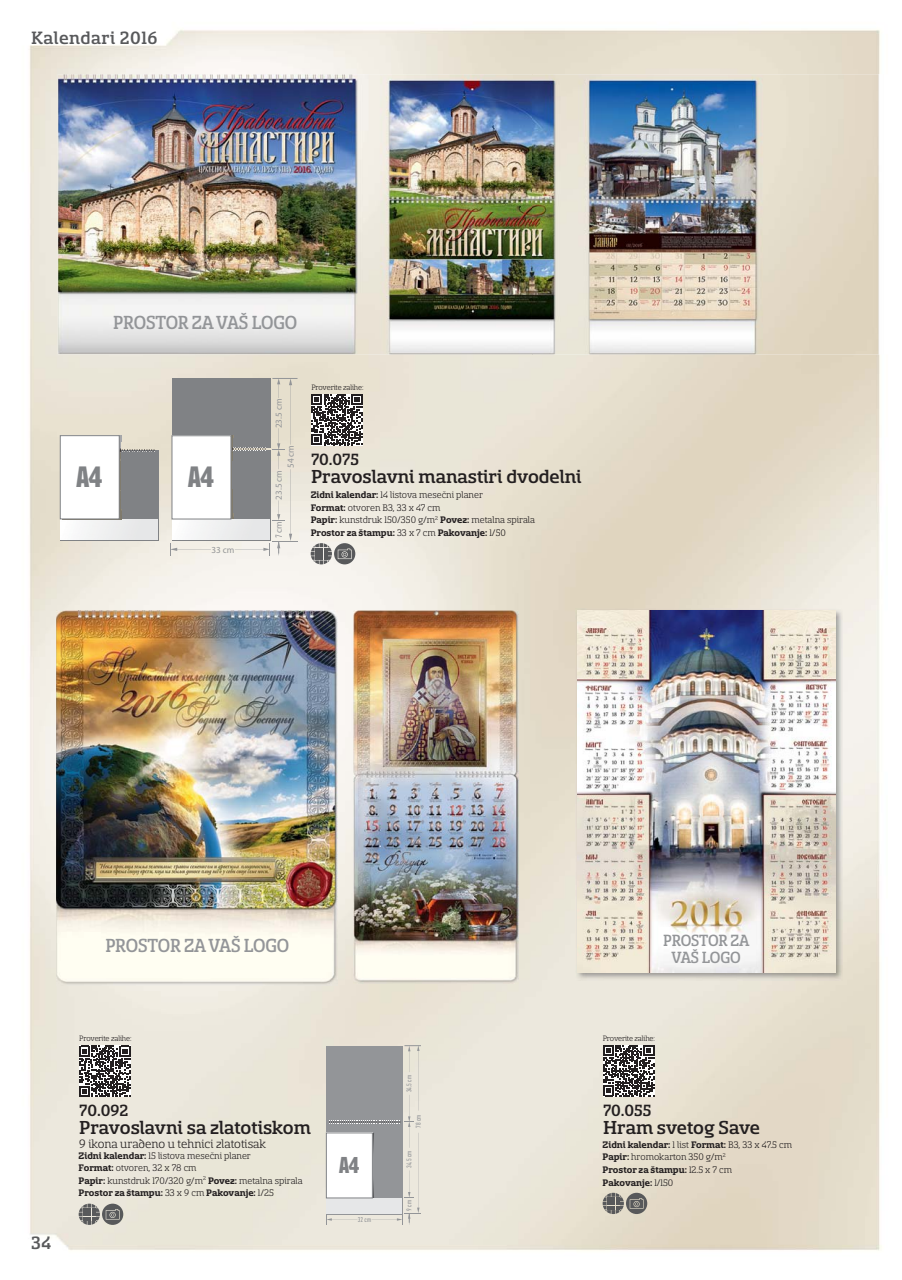
<style>
.page{position:relative;width:902px;height:1280px;background:#fff}
.page>*{position:absolute;margin:0;border:0;box-sizing:border-box;transform-origin:0 0}
.t1{font:28.65px "MONTREAL";color:#808285}
.t2{font:22.35px "MONTREAL";color:#808285}
.t3{font:500 21px "Sancoale Slab Norm";letter-spacing:-.01em;color:#939598;scale:.9 1}
.t4{font:500 20.85px "Sancoale Slab Norm";color:#231f20}
.t5{font:500 19.8px "Sancoale Slab Norm";letter-spacing:.025em;color:#58595b}
.t6{font:500 18px "Sancoale Slab Norm";color:#231f20}
.t7{font:500 18px/16.5px "Sancoale Slab Norm";letter-spacing:-.01em;color:#939598;text-align:center;scale:.9 1}
.t8{font:13.5px "Sancoale Slab Norm";color:#231f20}
.t9{font:10.5px/12.6px "Sancoale Slab Norm";color:#231f20}
.t10{font:700 10.5px/12.6px "Sancoale Slab Norm";color:#231f20}
.t11{font:9.3px "PF Din Text Comp Pro";color:#939598}
.t12{font:9.15px "PF Din Text Comp Pro";color:#939598}
.t13{font:8.55px "Sancoale Slab Norm";letter-spacing:-.015em;color:#231f20}
.t14{font:7.05px "PF Din Text Comp Pro";color:#939598}
.t15{font:6.9px "PF Din Text Comp Pro";color:#939598}
.s1{font-weight:700}
.s2{font-weight:400}
</style>
<div class="page">
<img style="left:29px;top:29px;width:853px;height:1222px">
<svg style="left:326px;top:1045px;width:95px;height:179px"></svg>
<img style="left:56px;top:610px;width:281px;height:375px">
<img style="left:353px;top:610px;width:165px;height:373px">
<img style="left:58px;top:74px;width:824px;height:280px">
<div style="left:60px;top:450px;width:98px;height:90px;background:#808285"></div>
<div style="left:61px;top:519px;width:96px;height:21px;background:#e6e7e8"></div>
<img style="left:61px;top:519px;width:61px;height:21px">
<svg style="left:122px;top:449px;width:33px;height:3px"></svg>
<img style="left:119px;top:436px;width:3px;height:83px">
<div style="left:60px;top:436px;width:59px;height:83px;background:#fff"></div>
<div style="left:60px;top:435px;width:59px;height:84px;border:1px solid #808285"></div>
<svg style="left:170px;top:378px;width:127px;height:177px"></svg>
<img style="left:231px;top:436px;width:2px;height:83px">
<div style="left:172px;top:436px;width:59px;height:83px;background:#fff"></div>
<div style="left:172px;top:435px;width:59px;height:84px;border:1px solid #808285"></div>
<img style="left:575px;top:608px;width:267px;height:372px">
<img style="left:577px;top:610px;width:258px;height:362px">
<svg style="left:79px;top:1204px;width:44px;height:21px"></svg>
<svg style="left:310px;top:543px;width:45px;height:21px"></svg>
<svg style="left:602px;top:1193px;width:45px;height:21px"></svg>
<svg style="left:79px;top:1045px;width:51px;height:52px"></svg>
<svg style="left:311px;top:394px;width:51px;height:51px"></svg>
<svg style="left:603px;top:1045px;width:51px;height:51px"></svg>
<h3 class="t5" style="left:31px;top:30px;width:128px">Kalendari 2016</h3>
<h3 class="t3" style="left:113px;top:314px;width:206px">PROSTOR ZA VAŠ LOGO</h3>
<h1 class="t1" style="left:77px;top:460px;width:27px">A4</h1>
<h1 class="t1" style="left:188px;top:460px;width:27px">A4</h1>
<p class="t11" style="left:211px;top:544px;width:24px">33 cm</p>
<p class="t12" style="left:273px;top:428px;width:31px;rotate:-90deg">23.5 cm</p>
<p class="t11" style="left:285px;top:468px;width:24px;rotate:-90deg">54 cm</p>
<p class="t12" style="left:273px;top:500px;width:31px;rotate:-90deg">23.5 cm</p>
<p class="t12" style="left:273px;top:533px;width:13px;rotate:-90deg">cm</p>
<p class="t13" style="left:311px;top:383px;width:54px">Proverite zalihe:</p>
<h3 class="t6" style="left:311px;top:452px;width:49px">70.075</h3>
<h3 class="t4" style="left:311px;top:468px;width:272px">Pravoslavni manastiri dvodelni</h3>
<p class="t9" style="left:310px;top:489px;width:226px"><span class="s1">Zidni kalendar:</span> 14 listova mesečni planer<br><span class="s1">Format:</span> otvoren B3, 33 x 47 cm<br><span class="s1">Papir:</span> kunstdruk 150/350 g/m<sup>2</sup> <span class="s1">Povez:</span> metalna spirala <span class="s1">Prostor za štampu:</span> 33 x 7 cm <span class="s1">Pakovanje:</span> 1/50</p>
<h3 class="t3" style="left:105px;top:937px;width:206px">PROSTOR ZA VAŠ LOGO</h3>
<h3 class="t7" style="left:663px;top:934px;width:97px">PROSTOR ZA<br>VAŠ LOGO</h3>
<p class="t13" style="left:79px;top:1035px;width:54px">Proverite zalihe:</p>
<p class="t13" style="left:602px;top:1034px;width:54px">Proverite zalihe:</p>
<p class="t15" style="left:405px;top:1092px;width:19px;rotate:-90deg">34.5 cm</p>
<h3 class="t5" style="left:31px;top:1235px;width:21px">34</h3>
<h3 class="t6" style="left:79px;top:1103px;width:51px">70.092</h3>
<h3 class="t4" style="left:79px;top:1119px;width:233px">Pravoslavni sa zlatotiskom</h3>
<p class="t8" style="left:79px;top:1138px;width:188px">9 ikona uraðeno u tehnici zlatotisak</p>
<p class="t9" style="left:79px;top:1150px;width:226px"><span class="s1">Zidni kalendar:</span> 15 listova mesečni planer<br><span class="s1">Format:</span> otvoren, 32 x 78 cm<br><span class="s1">Papir:</span> kunstdruk 170/320 g/m<sup>2</sup> <span class="s1">Povez:</span> metalna spirala <span class="s1">Prostor za štampu:</span> 33 x 9 cm <span class="s1">Pakovanje:</span> 1/25</p>
<h2 class="t2" style="left:339px;top:1152px;width:21px">A4</h2>
<p class="t14" style="left:358px;top:1215px;width:15px">32 cm</p>
<p class="t14" style="left:414px;top:1128px;width:15px;rotate:-90deg">78 cm</p>
<p class="t15" style="left:405px;top:1168px;width:19px;rotate:-90deg">34.5 cm</p>
<p class="t14" style="left:405px;top:1210px;width:12px;rotate:-90deg">9cm</p>
<h3 class="t6" style="left:603px;top:1103px;width:50px">70.055</h3>
<h3 class="t4" style="left:603px;top:1119px;width:158px">Hram svetog Save</h3>
<p class="t10" style="left:602px;top:1139px;width:191px">Zidni kalendar: <span class="s2">1 list</span> Format: <span class="s2">B3, 33 x 47.5 cm<br></span>Papir: <span class="s2">hromokarton 350 g/m</span><sup>2<br></sup>Prostor za štampu: <span class="s2">12.5 x 7 cm<br></span>Pakovanje: <span class="s2">1/150</span></p>
</div>
